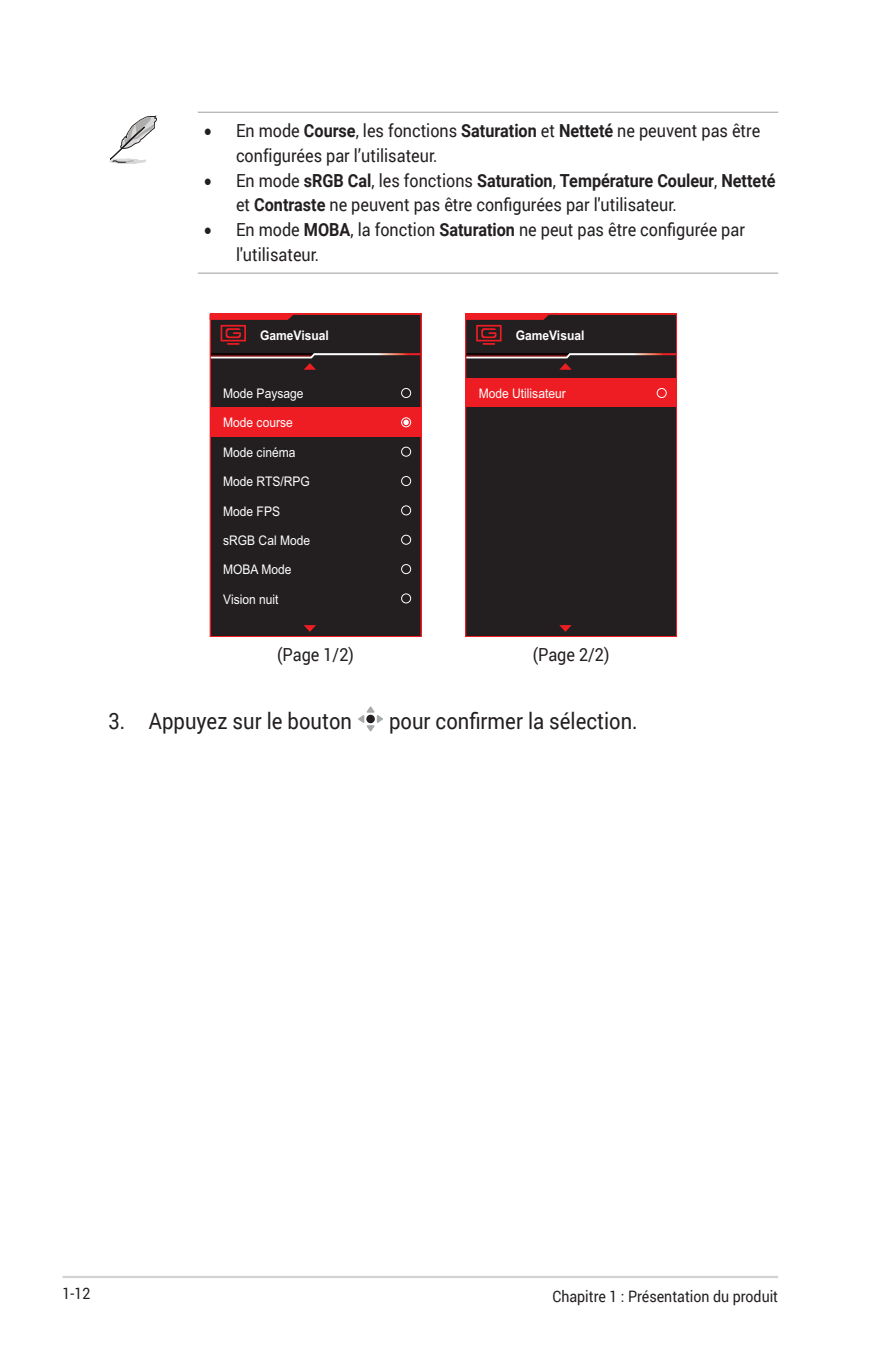
<style>
.page{position:relative;width:893px;height:1346px;background:#fff}
.page>*{position:absolute;margin:0;border:0;box-sizing:border-box;transform-origin:0 0}
.t1{font:22.5px "Roboto";color:#231f20;scale:.9 1}
.Body{font:18px/24.8px "Roboto";color:#231f20;scale:.9 1}
.t2{font:15.75px "Roboto";color:#231f20;scale:.9 1}
.t3{font:13.28px "Arial";color:#fff;scale:.91 1}
.t4{font:700 13.28px "Arial";color:#fff;scale:.91 1}
.s1{font-weight:700}
</style>
<div class="page">
<hr style="left:63px;top:1276px;width:715px;height:2px;background:#d1d2d4">
<hr style="left:198px;top:112px;width:580px;height:1px;background:#a8a9ad">
<hr style="left:198px;top:273px;width:580px;height:1px;background:#a8a9ad">
<svg style="left:109px;top:115px;width:48px;height:49px"></svg>
<svg style="left:210px;top:314px;width:211px;height:323px;background:#3b2022"></svg>
<svg style="left:210px;top:314px;width:84px;height:31px;background:#5b1e20"></svg>
<svg style="left:465px;top:314px;width:212px;height:323px;background:#3c1f21"></svg>
<svg style="left:465px;top:314px;width:85px;height:31px;background:#5b1e20"></svg>
<svg style="left:358px;top:706px;width:25px;height:25px"></svg>
<div style="left:366px;top:715px;width:9px;height:8px;background:#231f20;border-radius:50%"></div>
<p class="Body" style="left:236px;top:118px;width:584px;text-indent:-32px">• En mode <span class="s1">Course</span>, les fonctions <span class="s1">Saturation</span> et <span class="s1">Netteté</span> ne peuvent pas être configurées par l’utilisateur.</p>
<p class="Body" style="left:236px;top:167px;width:601px;text-indent:-32px">• En mode <span class="s1">sRGB Cal</span>, les fonctions <span class="s1">Saturation</span>, <span class="s1">Température Couleur</span>, <span class="s1">Netteté </span>et <span class="s1">Contraste</span> ne peuvent pas être configurées par l'utilisateur.</p>
<p class="Body" style="left:236px;top:217px;width:567px;text-indent:-32px">• En mode <span class="s1">MOBA</span>, la fonction <span class="s1">Saturation</span> ne peut pas être configurée par l'utilisateur.</p>
<p class="t4" style="left:260px;top:326px;width:77px">GameVisual</p>
<p class="t3" style="left:223px;top:384px;width:90px">Mode Paysage</p>
<p class="t3" style="left:223px;top:413px;width:78px">Mode course</p>
<p class="t3" style="left:223px;top:443px;width:81px">Mode cinéma</p>
<p class="t3" style="left:223px;top:472px;width:97px">Mode RTS/RPG</p>
<p class="t3" style="left:223px;top:502px;width:64px">Mode FPS</p>
<p class="t3" style="left:223px;top:531px;width:97px">sRGB Cal Mode</p>
<p class="t3" style="left:223px;top:560px;width:77px">MOBA Mode</p>
<p class="t3" style="left:223px;top:590px;width:62px">Vision nuit</p>
<p class="t4" style="left:516px;top:326px;width:77px">GameVisual</p>
<p class="t3" style="left:479px;top:384px;width:97px">Mode Utilisateur</p>
<p class="Body" style="left:277px;top:642px;width:87px">(Page 1/2)</p>
<p class="Body" style="left:533px;top:642px;width:87px">(Page 2/2)</p>
<p class="t1" style="left:108px;top:705px;width:272px">3. Appuyez sur le bouton</p>
<p class="t1" style="left:389px;top:705px;width:278px">pour confirmer la sélection.</p>
<p class="t2" style="left:63px;top:1282px;width:32px">1-12</p>
<p class="t2" style="left:552px;top:1285px;width:252px">Chapitre 1 : Présentation du produit</p>
</div>
